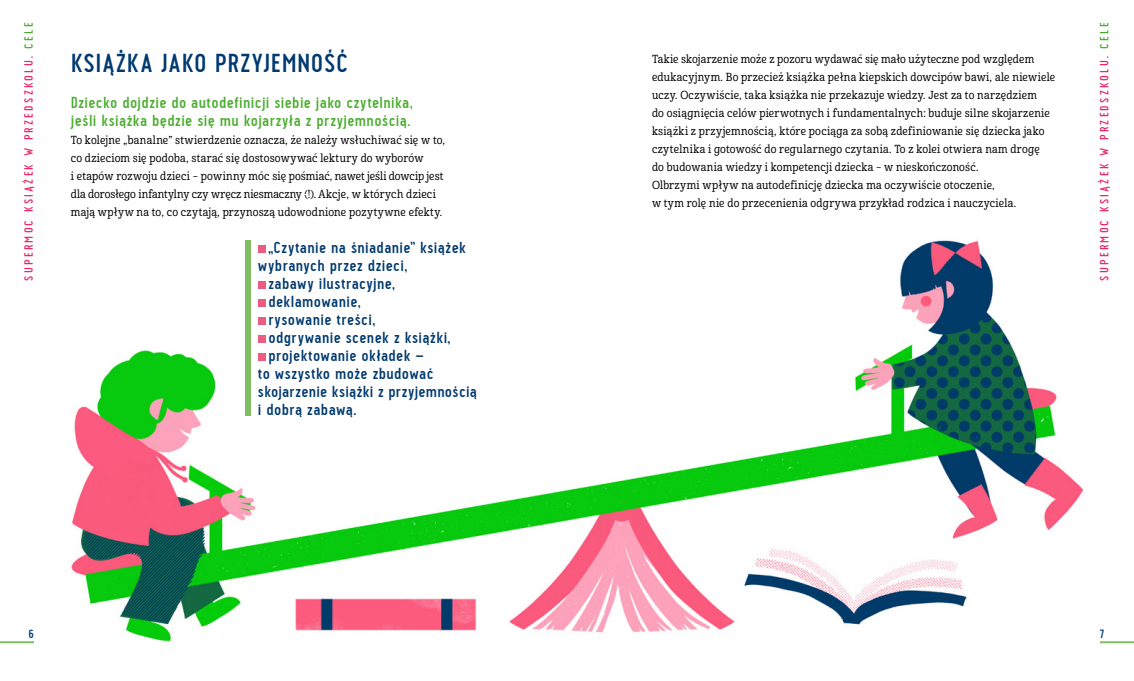
<style>
.page{position:relative;width:1134px;height:681px;background:#fff}
.page>*{position:absolute;margin:0;border:0;box-sizing:border-box;transform-origin:0 0}
.t1{font:700 26px "Pekora";letter-spacing:.02em;color:#003a70}
.t2{font:700 16px "Pekora";letter-spacing:.02em;color:#003a70}
.t3{font:700 16px/18px "Pekora";letter-spacing:.02em;color:#4cad31}
.t4{font:700 12px "Pekora";letter-spacing:.185em;color:#e72968}
.t5{font:700 12px "Pekora";color:#003a70}
.t6{font:11.3px/18px "Cabrito Con Med";letter-spacing:.02em;color:#000}
.s1{color:#4cad31}
</style>
<div class="page">
<img style="left:19px;top:240px;width:1089px;height:404px">
<div style="left:258px;top:245px;width:7px;height:7px;background:#eb5c80"></div>
<div style="left:258px;top:281px;width:7px;height:7px;background:#eb5c80"></div>
<div style="left:258px;top:299px;width:7px;height:7px;background:#eb5c80"></div>
<div style="left:258px;top:317px;width:7px;height:7px;background:#eb5c80"></div>
<div style="left:258px;top:335px;width:7px;height:7px;background:#eb5c80"></div>
<div style="left:258px;top:353px;width:7px;height:7px;background:#eb5c80"></div>
<div style="left:245px;top:240px;width:6px;height:175px;background:#80be63"></div>
<hr style="left:0;top:641px;width:34px;height:2px;background:#80be63">
<hr style="left:1100px;top:641px;width:34px;height:2px;background:#80be63">
<p class="t4" style="left:22px;top:281px;width:258px;rotate:-90deg">supermoc ksiĄŻek w przedszkolu. <span class="s1">Cele</span></p>
<p class="t4" style="left:1097px;top:280px;width:258px;rotate:-90deg">supermoc ksiĄŻek w przedszkolu. <span class="s1">Cele</span></p>
<h1 class="t1" style="left:71px;top:49px;width:103px">Książka jako</h1>
<h1 class="t1" style="left:215px;top:49px;width:62px">przyjemnoś</h1>
<h1 class="t1" style="left:336px;top:49px;width:14px">ć</h1>
<h2 class="t3" style="left:71px;top:94px;width:343px">Dziecko dojdzie do autodefinicji siebie jako czytelnika, jeśli książka będzie się mu kojarzyła z przyjemnością.</h2>
<p class="t6" style="left:71px;top:131px;width:376px">To kolejne „banalne” stwierdzenie oznacza, że należy wsłuchiwać się w to, co dzieciom się podoba, starać się dostosowywać lektury do wyborów<br>i etapów rozwoju dzieci – powinny móc się pośmiać, nawet jeśli dowcip jest dla dorosłego infantylny czy wręcz niesmaczny (!). Akcje, w których dzieci mają wpływ na to, co czytają, przynoszą udowodnione pozytywne efekty.</p>
<p class="t6" style="left:652px;top:50px;width:405px">Takie skojarzenie może z pozoru wydawać się mało użyteczne pod względem edukacyjnym. Bo przecież książka pełna kiepskich dowcipów bawi, ale niewiele uczy. Oczywiście, taka książka nie przekazuje wiedzy. Jest za to narzędziem<br>do osiągnięcia celów pierwotnych i fundamentalnych: buduje silne skojarzenie książki z przyjemnością, które pociąga za sobą zdefiniowanie się dziecka jako czytelnika i gotowość do regularnego czytania. To z kolei otwiera nam drogę<br>do budowania wiedzy i kompetencji dziecka – w nieskończoność.<br>Olbrzymi wpływ na autodefinicję dziecka ma oczywiście otoczenie,<br>w tym rolę nie do przecenienia odgrywa przykład rodzica i nauczyciela.</p>
<h2 class="t2" style="left:268px;top:238px;width:199px">„Czytanie na śniadanie” książek</h2>
<h2 class="t2" style="left:258px;top:256px;width:150px">wybranych przez dzieci,</h2>
<h2 class="t2" style="left:268px;top:274px;width:128px">zabawy ilustracyjne,</h2>
<h2 class="t2" style="left:268px;top:292px;width:93px">deklamowanie,</h2>
<h2 class="t2" style="left:268px;top:310px;width:108px">rysowanie treści,</h2>
<h2 class="t2" style="left:268px;top:328px;width:183px">odgrywanie scenek z książki,</h2>
<h2 class="t2" style="left:268px;top:346px;width:157px">projektowanie okładek –</h2>
<h2 class="t2" style="left:258px;top:364px;width:177px">to wszystko może zbudować</h2>
<h2 class="t2" style="left:258px;top:382px;width:221px">skojarzenie książki z przyjemnością</h2>
<h2 class="t2" style="left:258px;top:400px;width:100px">i dobrą zabawą.</h2>
<p class="t5" style="left:29px;top:627px;width:7px">6</p>
<p class="t5" style="left:1100px;top:627px;width:6px">7</p>
</div>
